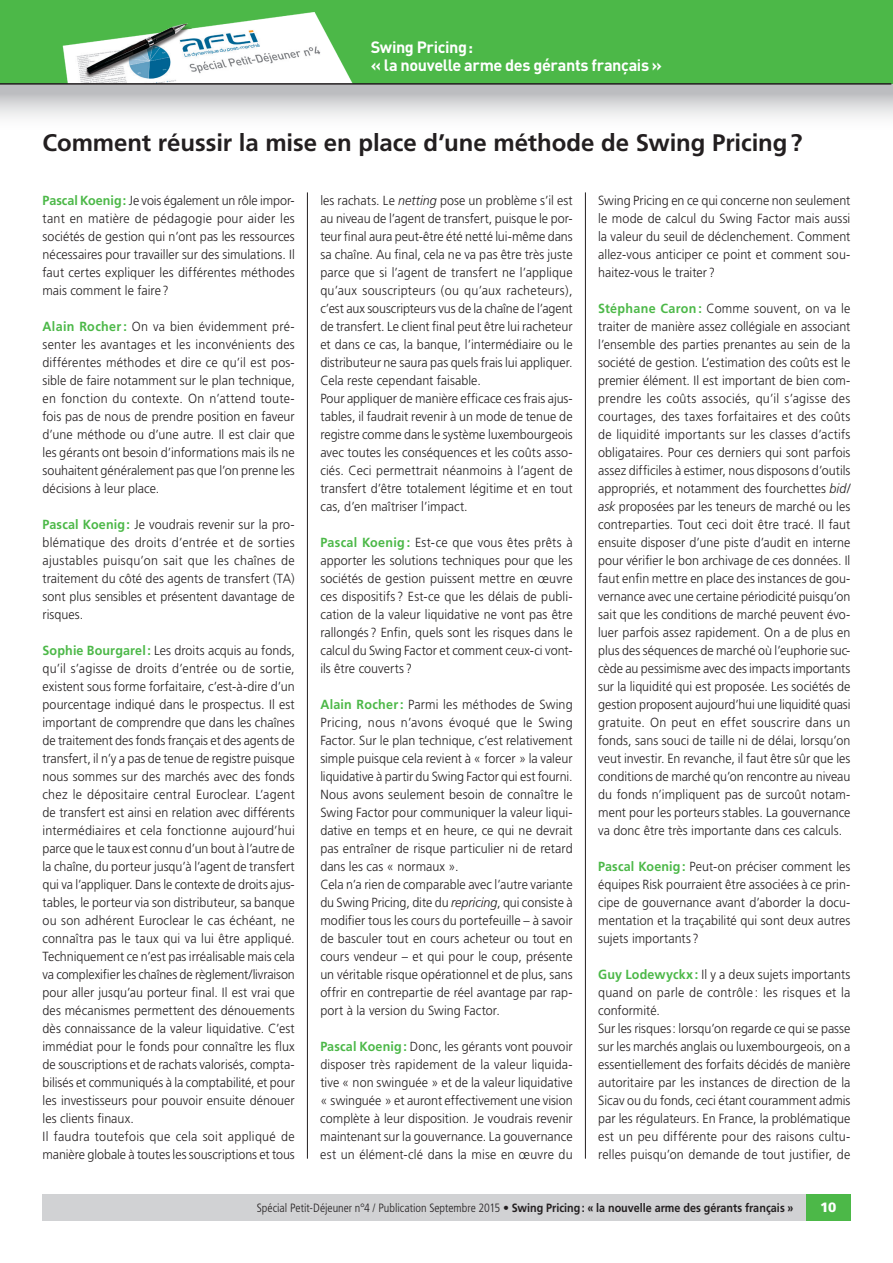
<style>
.page{position:relative;width:893px;height:1263px;background:#fff}
.page>*{position:absolute;margin:0;border:0;box-sizing:border-box;transform-origin:0 0}
.t1{font:700 24px "Frutiger";letter-spacing:-.005em;color:#231f20}
.t2{font:700 16.2px/17.5px "DIN";letter-spacing:-.025em;color:#fff}
.t3{font:900 13.5px "Frutiger";color:#fff}
.t4{font:300 13.2px/18px "Frutiger";letter-spacing:.005em;color:#231f20;text-align:justify;scale:.95 1}
.t5{font:300 condensed 12px "Frutiger";color:#231f20}
.s1{font-weight:700;color:#4cb848}
.s2{font-style:italic}
.s3{font-weight:700;font-stretch:normal}
</style>
<div class="page">
<div style="left:0;top:0;width:893px;height:84px;background:#4cb848"></div>
<img style="left:62px;top:12px;width:291px;height:71px">
<div style="left:0;top:84px;width:893px;height:49px;background:linear-gradient(to bottom,#b4b5b8,#fff)"></div>
<hr style="left:0;top:83px;width:891px;height:2px;background:#231f20">
<div style="left:43px;top:1194px;width:807px;height:26px;background:#d1d2d4"></div>
<div style="left:806px;top:1194px;width:44px;height:26px;background:#4cb848"></div>
<hr style="left:307px;top:192px;width:1px;height:967px;background:#231f20">
<hr style="left:585px;top:192px;width:1px;height:967px;background:#231f20">
<p class="t2" style="left:371px;top:38px;width:293px">Swing Pricing:<br>« la nouvelle arme des gérants français »</p>
<h1 class="t1" style="left:43px;top:129px;width:761px">Comment réussir la mise en place d’une méthode de Swing Pricing?</h1>
<p class="t4" style="left:43px;top:191px;width:267px"><span class="s1">Pascal Koenig:</span> Je vois également un rôle impor&shy;tant en matière de pédagogie pour aider les sociétés de gestion qui n’ont pas les ressources nécessaires pour travailler sur des simulations. Il faut certes expliquer les différentes méthodes mais comment le faire?</p>
<p class="t4" style="left:43px;top:317px;width:267px"><span class="s1">Alain Rocher:</span> On va bien évidemment pré&shy;senter les avantages et les inconvénients des différentes méthodes et dire ce qu’il est pos&shy;sible de faire notamment sur le plan technique, en fonction du contexte. On n’attend toute&shy;fois pas de nous de prendre position en faveur d’une méthode ou d’une autre. Il est clair que les gérants ont besoin d’informations mais ils ne souhaitent généralement pas que l’on prenne les décisions à leur place.</p>
<p class="t4" style="left:43px;top:515px;width:267px"><span class="s1">Pascal Koenig:</span> Je voudrais revenir sur la pro&shy;blématique des droits d’entrée et de sorties ajustables puisqu’on sait que les chaînes de traitement du côté des agents de transfert (TA) sont plus sensibles et présentent davantage de risques.</p>
<p class="t4" style="left:43px;top:641px;width:267px;text-align:left"><span class="s1">Sophie Bourgarel:</span> Les droits acquis au fonds, qu’il s’agisse de droits d’entrée ou de sortie, existent sous forme forfaitaire, c’est-à-dire d’un pourcentage indiqué dans le prospectus. Il est important de comprendre que dans les chaînes de traitement des fonds français et des agents de transfert, il n’y a pas de tenue de registre puisque nous sommes sur des marchés avec des fonds chez le dépositaire central Euroclear. L’agent de transfert est ainsi en relation avec différents intermédiaires et cela fonctionne aujourd’hui parce que le taux est connu d’un bout à l’autre de la chaîne, du porteur jusqu’à l’agent de transfert qui va l’appliquer. Dans le contexte de droits ajus&shy;tables, le porteur via son distributeur, sa banque ou son adhérent Euroclear le cas échéant, ne connaîtra pas le taux qui va lui être appliqué.<br>Techniquement ce n’est pas irréalisable mais cela va complexifier les chaînes de règlement/livraison pour aller jusqu’au porteur final. Il est vrai que des mécanismes permettent des dénouements dès connaissance de la valeur liquidative. C’est immédiat pour le fonds pour connaître les flux de souscriptions et de rachats valorisés, compta&shy;bilisés et communiqués à la comptabilité, et pour les investisseurs pour pouvoir ensuite dénouer les clients finaux.<br>Il faudra toutefois que cela soit appliqué de manière globale à toutes les souscriptions et tous</p>
<p class="t4" style="left:320px;top:191px;width:267px;text-align:left">les rachats. Le <span class="s2">netting</span> pose un problème s’il est au niveau de l’agent de transfert, puisque le por&shy;teur final aura peut-être été netté lui-même dans sa chaîne. Au final, cela ne va pas être très juste parce que si l’agent de transfert ne l’applique qu’aux souscripteurs (ou qu’aux racheteurs), c’est aux souscripteurs vus de la chaîne de l’agent de transfert. Le client final peut être lui racheteur et dans ce cas, la banque, l’intermédiaire ou le distributeur ne saura pas quels frais lui appliquer.<br>Cela reste cependant faisable.<br>Pour appliquer de manière efficace ces frais ajus&shy;tables, il faudrait revenir à un mode de tenue de registre comme dans le système luxembourgeois avec toutes les conséquences et les coûts asso&shy;ciés. Ceci permettrait néanmoins à l’agent de transfert d’être totalement légitime et en tout cas, d’en maîtriser l’impact.</p>
<p class="t4" style="left:320px;top:533px;width:267px"><span class="s1">Pascal Koenig:</span> Est-ce que vous êtes prêts à apporter les solutions techniques pour que les sociétés de gestion puissent mettre en œuvre ces dispositifs ? Est-ce que les délais de publi&shy;cation de la valeur liquidative ne vont pas être rallongés? Enfin, quels sont les risques dans le calcul du Swing Factor et comment ceux-ci vont&shy;ils être couverts ?</p>
<p class="t4" style="left:320px;top:695px;width:267px;text-align:left"><span class="s1">Alain Rocher:</span> Parmi les méthodes de Swing Pricing, nous n’avons évoqué que le Swing Factor. Sur le plan technique, c’est relativement simple puisque cela revient à « forcer » la valeur liquidative à partir du Swing Factor qui est fourni.<br>Nous avons seulement besoin de connaître le Swing Factor pour communiquer la valeur liqui&shy;dative en temps et en heure, ce qui ne devrait pas entraîner de risque particulier ni de retard dans les cas « normaux ».<br>Cela n’a rien de comparable avec l’autre variante du Swing Pricing, dite du <span class="s2">repricing</span>, qui consiste à modifier tous les cours du portefeuille – à savoir de basculer tout en cours acheteur ou tout en cours vendeur – et qui pour le coup, présente un véritable risque opérationnel et de plus, sans offrir en contrepartie de réel avantage par rap&shy;port à la version du Swing Factor.</p>
<p class="t4" style="left:320px;top:1037px;width:267px"><span class="s1">Pascal Koenig:</span> Donc, les gérants vont pouvoir disposer très rapidement de la valeur liquida&shy;tive « non swinguée » et de la valeur liquidative « swinguée » et auront effectivement une vision complète à leur disposition. Je voudrais revenir maintenant sur la gouvernance. La gouvernance est un élément-clé dans la mise en œuvre du</p>
<p class="t4" style="left:598px;top:191px;width:267px">Swing Pricing en ce qui concerne non seulement le mode de calcul du Swing Factor mais aussi la valeur du seuil de déclenchement. Comment allez-vous anticiper ce point et comment sou&shy;haitez-vous le traiter?</p>
<p class="t4" style="left:598px;top:299px;width:267px"><span class="s1">Stéphane Caron:</span> Comme souvent, on va le traiter de manière assez collégiale en associant l’ensemble des parties prenantes au sein de la société de gestion. L’estimation des coûts est le premier élément. Il est important de bien com&shy;prendre les coûts associés, qu’il s’agisse des courtages, des taxes forfaitaires et des coûts de liquidité importants sur les classes d’actifs obligataires. Pour ces derniers qui sont parfois assez difficiles à estimer, nous disposons d’outils appropriés, et notamment des fourchettes <span class="s2">bid/ ask</span> proposées par les teneurs de marché ou les contreparties. Tout ceci doit être tracé. Il faut ensuite disposer d’une piste d’audit en interne pour vérifier le bon archivage de ces données. Il faut enfin mettre en place des instances de gou&shy;vernance avec une certaine périodicité puisqu’on sait que les conditions de marché peuvent évo&shy;luer parfois assez rapidement. On a de plus en plus des séquences de marché où l’euphorie suc&shy;cède au pessimisme avec des impacts importants sur la liquidité qui est proposée. Les sociétés de gestion proposent aujourd’hui une liquidité quasi gratuite. On peut en effet souscrire dans un fonds, sans souci de taille ni de délai, lorsqu’on veut investir. En revanche, il faut être sûr que les conditions de marché qu’on rencontre au niveau du fonds n’impliquent pas de surcoût notam&shy;ment pour les porteurs stables. La gouvernance va donc être très importante dans ces calculs.</p>
<p class="t4" style="left:598px;top:857px;width:267px"><span class="s1">Pascal Koenig:</span> Peut-on préciser comment les équipes Risk pourraient être associées à ce prin&shy;cipe de gouvernance avant d’aborder la docu&shy;mentation et la traçabilité qui sont deux autres sujets importants?</p>
<p class="t4" style="left:598px;top:965px;width:267px;text-align:left"><span class="s1">Guy Lodewyckx:</span> Il y a deux sujets importants quand on parle de contrôle : les risques et la conformité.<br>Sur les risques: lorsqu’on regarde ce qui se passe sur les marchés anglais ou luxembourgeois, on a essentiellement des forfaits décidés de manière autoritaire par les instances de direction de la Sicav ou du fonds, ceci étant couramment admis par les régulateurs. En France, la problématique est un peu différente pour des raisons cultu&shy;relles puisqu’on demande de tout justifier, de</p>
<p class="t5" style="left:257px;top:1201px;width:538px">Spécial Petit-Déjeuner n°4 / Publication Septembre 2015 • <span class="s3">Swing Pricing: « la nouvelle arme des gérants français »</span></p>
<p class="t3" style="left:820px;top:1199px;width:18px">10</p>
</div>
